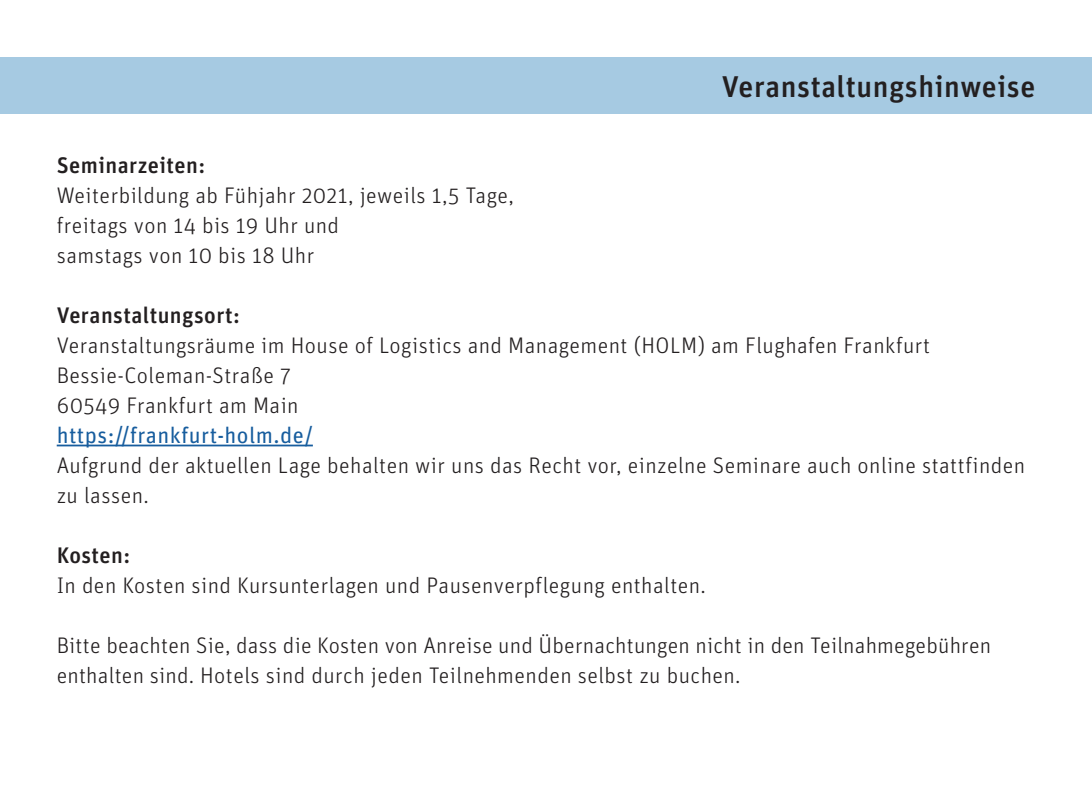
<style>
.page{position:relative;width:1092px;height:787px;background:#fff}
.page>*{position:absolute;margin:0;border:0;box-sizing:border-box;transform-origin:0 0}
.t1{font:500 30px "Unit Pro";letter-spacing:.02em;color:#231f20}
.t2{font:300 22.5px/30px "Unit Pro";letter-spacing:.02em;color:#231f20}
.t3{font:500 22.5px "Unit Pro";letter-spacing:.02em;color:#231f20}
.t4{font:22.5px "Unit Pro";letter-spacing:.02em;color:#175d9e}
</style>
<div class="page">
<div style="left:0;top:57px;width:1091px;height:56px;background:#a6cae2"></div>
<hr style="left:57px;top:444px;width:256px;height:2px;background:#175d9e">
<h1 class="t1" style="left:721px;top:65px;width:315px">Veranstaltungshinweise</h1>
<p class="t3" style="left:57px;top:149px;width:150px">Seminarzeiten:</p>
<p class="t2" style="left:57px;top:180px;width:458px">Weiterbildung ab Fühjahr 2021, jeweils 1,5 Tage, freitags von 14 bis 19 Uhr und<br>samstags von 10 bis 18 Uhr</p>
<p class="t3" style="left:57px;top:299px;width:185px">Veranstaltungsort:</p>
<p class="t2" style="left:57px;top:330px;width:874px">Veranstaltungsräume im House of Logistics and Management (HOLM) am Flughafen Frankfurt<br>Bessie-Coleman-Straße 7<br>60549 Frankfurt am Main</p>
<p class="t4" style="left:57px;top:419px;width:258px">https://frankfurt-holm.de/</p>
<p class="t2" style="left:57px;top:450px;width:969px">Aufgrund der aktuellen Lage behalten wir uns das Recht vor, einzelne Seminare auch online stattfinden zu lassen.</p>
<p class="t3" style="left:57px;top:539px;width:75px">Kosten:</p>
<p class="t2" style="left:57px;top:570px;width:650px">In den Kosten sind Kursunterlagen und Pausenverpflegung enthalten.</p>
<p class="t2" style="left:57px;top:630px;width:935px">Bitte beachten Sie, dass die Kosten von Anreise und Übernachtungen nicht in den Teilnahmegebühren enthalten sind. Hotels sind durch jeden Teilnehmenden selbst zu buchen.</p>
</div>
